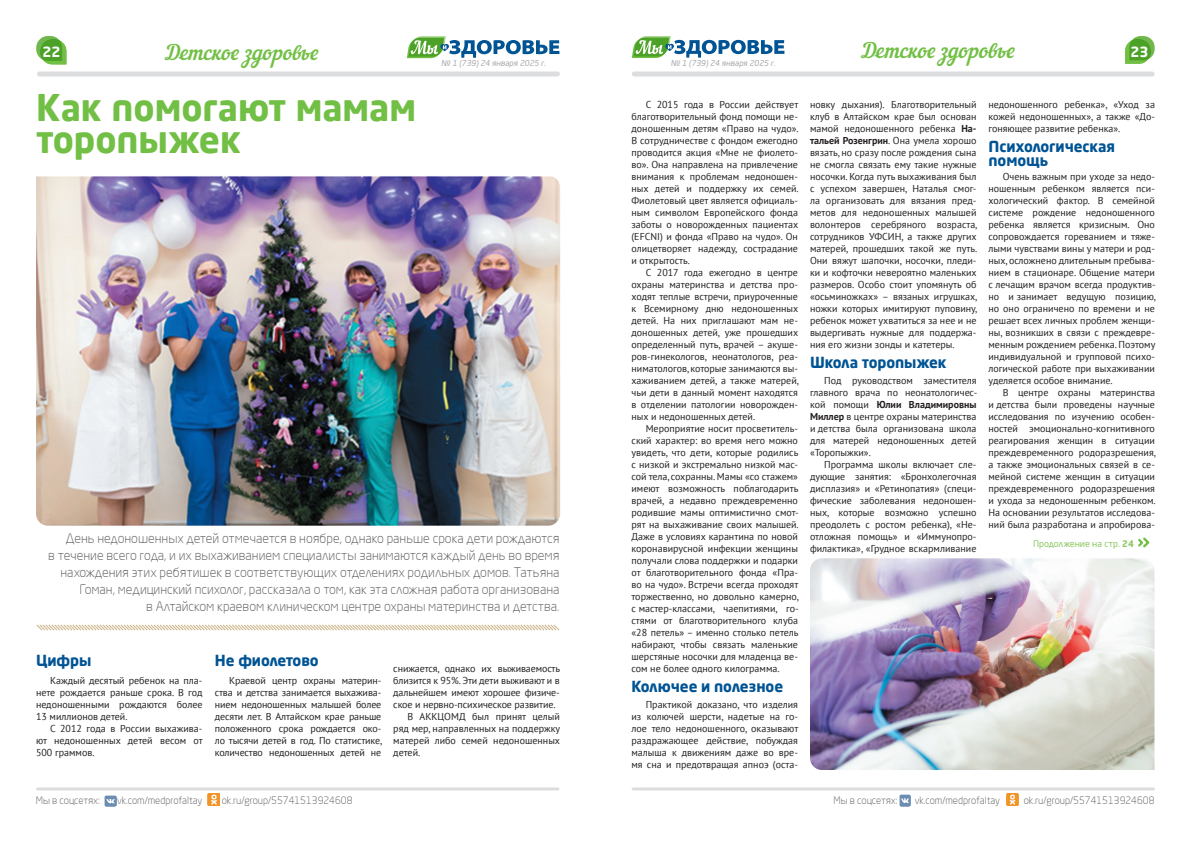
<style>
.page{position:relative;width:1191px;height:842px;background:#fff}
.page>*{position:absolute;margin:0;border:0;box-sizing:border-box;transform-origin:0 0}
.Заголовок_статьи{font:700 36px/32px "Neo Sans Pro";color:#71bf44}
.Рубрика{font:21px "Nautilus Pompilius";color:#71bf44}
.Подзаголовок_в_тексте{font:700 15px/14px "Neo Sans Pro";letter-spacing:-.005em;color:#015494}
.t1{font:700 14px "Neo Sans Pro";color:#fff}
.Лид{font:300 13px/17px "Neo Sans Pro";color:#57585a;text-align:right}
.Основной_текст{font:10px/12px "PT Sans";color:#231f20;text-align:justify}
.t2{font:300 10px "Neo Sans Pro";color:#57585a}
.Врезка{font:9px "Neo Sans Pro";color:#8dc964}
.t3{font:8px "Neo Sans Pro";color:#a8a9ad}
.s1{font-weight:700}
</style>
<div class="page">
<div style="left:39px;top:72px;width:518px;height:5px;background:#dcdddf"></div>
<div style="left:634px;top:72px;width:518px;height:5px;background:#dcdddf"></div>
<hr style="left:37px;top:787px;width:521px;height:3px;background:#dcdddf">
<hr style="left:633px;top:787px;width:520px;height:3px;background:#dcdddf">
<svg style="left:407px;top:36px;width:152px;height:22px"></svg>
<svg style="left:632px;top:36px;width:152px;height:22px"></svg>
<svg style="left:105px;top:795px;width:11px;height:12px"></svg>
<svg style="left:208px;top:794px;width:12px;height:12px"></svg>
<svg style="left:899px;top:795px;width:11px;height:11px"></svg>
<svg style="left:1006px;top:793px;width:12px;height:13px"></svg>
<svg style="left:1125px;top:36px;width:29px;height:28px"></svg>
<svg style="left:36px;top:36px;width:30px;height:28px"></svg>
<img style="left:36px;top:176px;width:524px;height:350px">
<svg style="left:36px;top:624px;width:524px;height:7px"></svg>
<img style="left:810px;top:558px;width:344px;height:212px">
<svg style="left:1138px;top:537px;width:12px;height:11px"></svg>
<p class="Рубрика" style="left:861px;top:38px;width:157px">Детское здоровье</p>
<p class="Рубрика" style="left:166px;top:40px;width:157px">Детское здоровье</p>
<h3 class="t1" style="left:42px;top:42px;width:20px">22</h3>
<h3 class="t1" style="left:1130px;top:43px;width:20px">23</h3>
<p class="t3" style="left:441px;top:58px;width:107px">№ 1 (739) 24 января 2025 г.</p>
<p class="t3" style="left:671px;top:58px;width:107px">№ 1 (739) 24 января 2025 г.</p>
<p class="Заголовок_статьи" style="left:36px;top:91px;width:381px">Как помогают мамам торопыжек</p>
<p class="Лид" style="left:48px;top:529px;width:513px">День недоношенных детей отмечается в ноябре, однако раньше срока дети рождаются<br>в течение всего года, и их выхаживанием специалисты занимаются каждый день во время нахождения этих ребятишек в соответствующих отделениях родильных домов. Татьяна Гоман, медицинский психолог, рассказала о том, как эта сложная работа организована<br>в Алтайском краевом клиническом центре охраны материнства и детства.</p>
<p class="Подзаголовок_в_тексте" style="left:36px;top:652px;width:57px">Цифры</p>
<p class="Основной_текст" style="left:36px;top:674px;width:168px;text-indent:14px">Каждый десятый ребенок на пла&shy;нете рождается раньше срока. В год недоношенными рождаются более 13 миллионов детей.</p>
<p class="Основной_текст" style="left:36px;top:722px;width:168px;text-indent:14px">С 2012 года в России выхажива&shy;ют недоношенных детей весом от 500 граммов.</p>
<p class="Подзаголовок_в_тексте" style="left:215px;top:652px;width:105px">Не фиолетово</p>
<p class="Основной_текст" style="left:215px;top:674px;width:169px;text-indent:14px">Краевой центр охраны материн&shy;ства и детства занимается выхажива&shy;нием недоношенных малышей более десяти лет. В Алтайском крае раньше положенного срока рождается око&shy;ло тысячи детей в год. По статистике, количество недоношенных детей не</p>
<p class="Основной_текст" style="left:393px;top:662px;width:168px">снижается, однако их выживаемость близится к 95%. Эти дети выживают и в дальнейшем имеют хорошее физиче&shy;ское и нервно-психическое развитие.</p>
<p class="Основной_текст" style="left:393px;top:710px;width:168px;text-indent:14px">В АККЦОМД был принят целый ряд мер, направленных на поддержку матерей либо семей недоношенных детей.</p>
<p class="Основной_текст" style="left:631px;top:98px;width:169px;text-indent:14px">С 2015 года в России действует благотворительный фонд помощи не&shy;доношенным детям «Право на чудо».<br>В сотрудничестве с фондом ежегодно проводится акция «Мне не фиолето&shy;во». Она направлена на привлечение внимания к проблемам недоношен&shy;ных детей и поддержку их семей.<br>Фиолетовый цвет является официаль&shy;ным символом Европейского фонда заботы о новорожденных пациентах (EFCNI) и фонда «Право на чудо». Он олицетворяет надежду, сострадание и открытость.</p>
<p class="Основной_текст" style="left:631px;top:266px;width:169px;text-indent:14px">С 2017 года ежегодно в центре охраны материнства и детства про&shy;ходят теплые встречи, приуроченные к Всемирному дню недоношенных детей. На них приглашают мам не&shy;доношенных детей, уже прошедших определенный путь, врачей – акуше&shy;ров-гинекологов, неонатологов, реа&shy;ниматологов, которые занимаются вы&shy;хаживанием детей, а также матерей, чьи дети в данный момент находятся в отделении патологии новорожден&shy;ных и недоношенных детей.</p>
<p class="Основной_текст" style="left:631px;top:422px;width:169px;text-indent:14px">Мероприятие носит просветитель&shy;ский характер: во время него можно увидеть, что дети, которые родились с низкой и экстремально низкой мас&shy;сой тела, сохранны. Мамы «со стажем» имеют возможность поблагодарить врачей, а недавно преждевременно родившие мамы оптимистично смот&shy;рят на выхаживание своих малышей.<br>Даже в условиях карантина по новой коронавирусной инфекции женщины получали слова поддержки и подарки от благотворительного фонда «Пра&shy;во на чудо». Встречи всегда проходят торжественно, но довольно камерно, с мастер-классами, чаепитиями, го&shy;стями от благотворительного клуба «28 петель» – именно столько петель набирают, чтобы связать маленькие шерстяные носочки для младенца ве&shy;сом не более одного килограмма.</p>
<p class="Подзаголовок_в_тексте" style="left:631px;top:679px;width:153px">Колючее и полезное</p>
<p class="Основной_текст" style="left:631px;top:698px;width:168px;text-indent:14px">Практикой доказано, что изделия из колючей шерсти, надетые на го&shy;лое тело недоношенного, оказывают раздражающее действие, побуждая малыша к движениям даже во вре&shy;мя сна и предотвращая апноэ (оста-</p>
<p class="Основной_текст" style="left:810px;top:98px;width:169px">новку дыхания). Благотворительный клуб в Алтайском крае был основан мамой недоношенного ребенка <span class="s1">На&shy;тальей Розенгрин</span>. Она умела хорошо вязать, но сразу после рождения сына не смогла связать ему такие нужные носочки. Когда путь выхаживания был с успехом завершен, Наталья смог&shy;ла организовать для вязания пред&shy;метов для недоношенных малышей волонтеров серебряного возраста, сотрудников УФСИН, а также других матерей, прошедших такой же путь.<br>Они вяжут шапочки, носочки, пледи&shy;ки и кофточки невероятно маленьких размеров. Особо стоит упомянуть об «осьминожках» – вязаных игрушках, ножки которых имитируют пуповину, ребенок может ухватиться за нее и не выдергивать нужные для поддержа&shy;ния его жизни зонды и катетеры.</p>
<p class="Подзаголовок_в_тексте" style="left:810px;top:355px;width:138px">Школа торопыжек</p>
<p class="Основной_текст" style="left:810px;top:374px;width:169px;text-indent:14px">Под руководством заместителя главного врача по неонатологичес&shy;кой помощи <span class="s1">Юлии Владимировны Миллер</span> в центре охраны материнства и детства была организована школа для матерей недоношенных детей «Торопыжки».</p>
<p class="Основной_текст" style="left:810px;top:458px;width:168px;text-indent:14px">Программа школы включает сле&shy;дующие занятия: «Бронхолегочная дисплазия» и «Ретинопатия» (специ&shy;фические заболевания недоношен&shy;ных, которые возможно успешно преодолеть с ростом ребенка), «Не&shy;отложная помощь» и «Иммунопро&shy;филактика», «Грудное вскармливание</p>
<p class="Основной_текст" style="left:988px;top:98px;width:168px">недоношенного ребенка», «Уход за кожей недоношенных», а также «До&shy;гоняющее развитие ребенка».</p>
<p class="Подзаголовок_в_тексте" style="left:988px;top:139px;width:128px">Психологическая помощь</p>
<p class="Основной_текст" style="left:988px;top:170px;width:169px;text-indent:14px">Очень важным при уходе за недо&shy;ношенным ребенком является пси&shy;хологический фактор. В семейной системе рождение недоношенного ребенка является кризисным. Оно сопровождается гореванием и тяже&shy;лыми чувствами вины у матери и род&shy;ных, осложнено длительным пребыва&shy;нием в стационаре. Общение матери с лечащим врачом всегда продуктив&shy;но и занимает ведущую позицию, но оно ограничено по времени и не решает всех личных проблем женщи&shy;ны, возникших в связи с преждевре&shy;менным рождением ребенка. Поэтому индивидуальной и групповой психо&shy;логической работе при выхаживании уделяется особое внимание.</p>
<p class="Основной_текст" style="left:988px;top:386px;width:169px;text-indent:14px">В центре охраны материнства и детства были проведены научные исследования по изучению особен&shy;ностей эмоционально-когнитивного реагирования женщин в ситуации преждевременного родоразрешения, а также эмоциональных связей в се&shy;мейной системе женщин в ситуации преждевременного родоразрешения и ухода за недоношенным ребенком.<br>На основании результатов исследова&shy;ний была разработана и апробирова-</p>
<p class="Врезка" style="left:1033px;top:539px;width:102px">Продолжение на стр. <span class="s1">24</span></p>
<p class="t2" style="left:36px;top:794px;width:66px">Мы в соцсетях:</p>
<p class="t2" style="left:117px;top:794px;width:87px">vk.com/medprofaltay</p>
<p class="t2" style="left:222px;top:794px;width:132px">ok.ru/group/55741513924608</p>
<p class="t2" style="left:833px;top:794px;width:66px">Мы в соцсетях:</p>
<p class="t2" style="left:914px;top:794px;width:87px">vk.com/medprofaltay</p>
<p class="t2" style="left:1023px;top:794px;width:132px">ok.ru/group/55741513924608</p>
</div>
